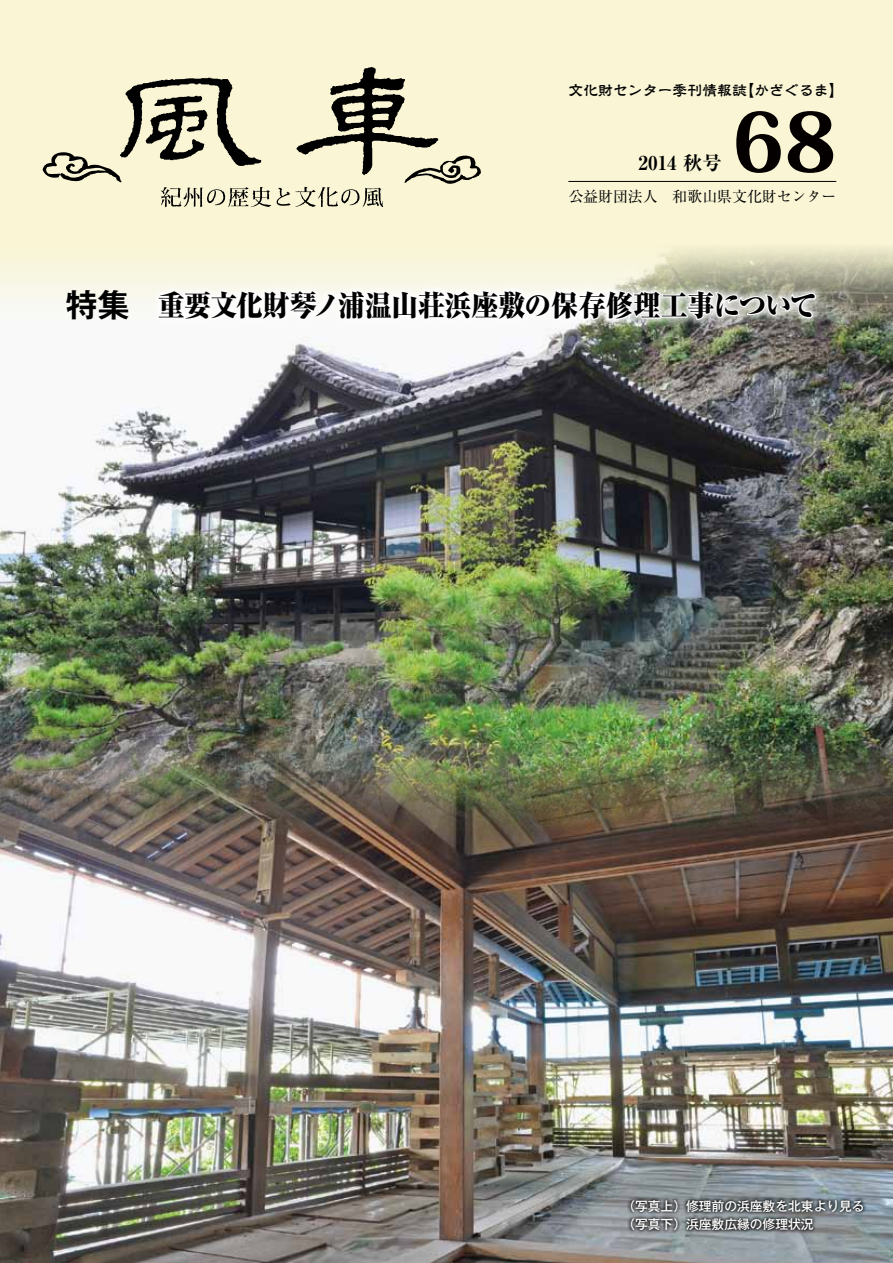
<style>
.page{position:relative;width:893px;height:1263px;background:#f9f5d5}
.page>*{position:absolute;margin:0;border:0;box-sizing:border-box;transform-origin:0 0}
.t1{font:800 81.15px "Koz Min Pro";color:#040000}
.t2{font:700 31.95px "Gothic MB101 Pr 6 N De";color:#000}
.t3{font:800 expanded 28.65px "Ryumin Pr 6 N";letter-spacing:-.015em;color:#000;scale:.94 1}
.t4{font:700 expanded 19.2px "Ryumin Pr 6 N";color:#000}
.t5{font:500 14.85px "Reisho 101 Std";color:#000}
.t6{font:14.85px "Ryumin Pr 6 N";color:#000}
.t7{font:500 12.75px/18.1px "Gothic MB101 Pr 6 N";color:#fff}
</style>
<div class="page">
<img style="left:0;top:846px;width:893px;height:417px">
<img style="left:0;top:248px;width:893px;height:598px">
<svg style="left:277px;top:67px;width:204px;height:140px"></svg>
<svg style="left:43px;top:78px;width:228px;height:129px"></svg>
<svg style="left:148px;top:281px;width:677px;height:48px;background:#cdcdc5"></svg>
<svg style="left:155px;top:283px;width:662px;height:40px;background:#edeee9"></svg>
<hr style="left:568px;top:181px;width:268px;height:1px;background:#000">
<svg style="left:627px;top:1195px;width:241px;height:39px"></svg>
<svg style="left:627px;top:1197px;width:239px;height:36px;background:#5a5f62"></svg>
<p class="t5" style="left:739px;top:79px;width:106px">【かざぐるま【</p>
<p class="t5" style="left:568px;top:79px;width:180px">文化財センター季刊情報誌</p>
<h1 class="t1" style="left:732px;top:81px;width:105px">68</h1>
<h3 class="t4" style="left:639px;top:148px;width:84px">2014 秋号</h3>
<p class="t6" style="left:568px;top:185px;width:269px">公益財団法人　和歌山県文化財センター</p>
<h2 class="t2" style="left:66px;top:279px;width:65px">特集</h2>
<h3 class="t3" style="left:158px;top:283px;width:703px">重要文化財琴ノ浦温山荘浜座敷の保存修理工事について</h3>
<p class="t7" style="left:622px;top:1196px;width:244px">（写真上）修理前の浜座敷を北東より見る（写真下）浜座敷広縁の修理状況</p>
</div>
